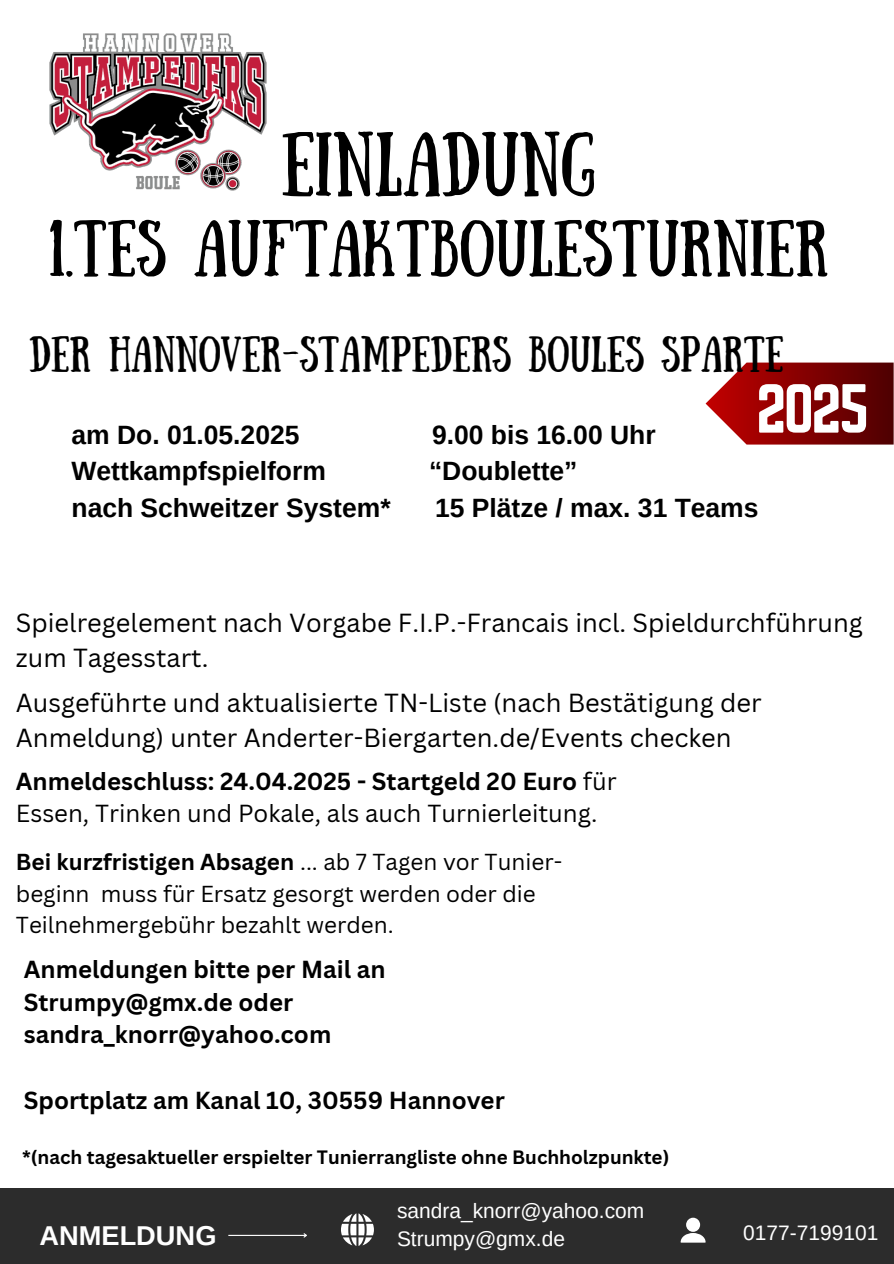
<style>
.page{position:relative;width:894px;height:1264px;background:#fff}
.page>*{position:absolute;margin:0;border:0;box-sizing:border-box;transform-origin:0 0}
.t1{font:64.2px "Sunday";color:#000}
.t2{font:60.6px "Norwester";color:#fff}
.t3{font:56.55px "Sunday";color:#000}
.t4{font:35.7px "Sunday";color:#000}
.t5{font:700 27.3px "Arimo";color:#fff}
.t6{font:700 26.4px "Arimo";color:#000}
.t7{font:25.5px/34.8px "Canva Sans";color:#000}
.t8{font:700 24px/32.7px "Canva Sans";color:#000}
.t9{font:24px/32.7px "Canva Sans";color:#000}
.t10{font:22.5px/31.5px "Canva Sans";color:#000}
.t11{font:21px "Arimo";color:#fff}
.t12{font:700 18.75px "Canva Sans";color:#000}
.s1{font-weight:700}
</style>
<div class="page">
<svg style="left:705px;top:362px;width:188px;height:82px;background:#901e1e"></svg>
<div style="left:0;top:1187px;width:893px;height:76px;background:#2c2c2c"></div>
<svg style="left:341px;top:1213px;width:32px;height:32px"></svg>
<svg style="left:680px;top:1217px;width:25px;height:25px"></svg>
<hr style="left:228px;top:1234px;width:78px;height:1px;background:#fff">
<svg style="left:302px;top:1233px;width:5px;height:5px"></svg>
<img style="left:49px;top:33px;width:218px;height:158px">
<h2 class="t1" style="left:281px;top:119px;width:316px">EINLADUNG</h2>
<h2 class="t3" style="left:49px;top:209px;width:781px">1.TES AUFTAKTBOULESTURNIER</h2>
<h5 class="t4" style="left:29px;top:329px;width:755px">DER HANNOVER-STAMPEDERS BOULES SPARTE</h5>
<p class="t2" style="left:755px;top:372px;width:114px">2025</p>
<p class="t6" style="left:71px;top:420px;width:229px">am Do. 01.05.2025</p>
<p class="t6" style="left:432px;top:420px;width:225px">9.00 bis 16.00 Uhr</p>
<p class="t6" style="left:71px;top:456px;width:256px">Wettkampfspielform</p>
<p class="t6" style="left:429px;top:456px;width:150px">“Doublette”</p>
<p class="t6" style="left:71px;top:492px;width:320px">nach Schweitzer System*</p>
<p class="t6" style="left:435px;top:492px;width:325px">15 Plätze / max. 31 Teams</p>
<p class="t7" style="left:16px;top:604px;width:848px">Spielregelement nach Vorgabe F.I.P.-Francais incl. Spieldurchführung zum Tagesstart.</p>
<p class="t7" style="left:16px;top:685px;width:747px">Ausgeführte und aktualisierte TN-Liste (nach Bestätigung der<br>Anmeldung) unter Anderter-Biergarten.de/Events checken</p>
<p class="t9" style="left:16px;top:764px;width:602px"><span class="s1">Anmeldeschluss: 24.04.2025 - Startgeld 20 Euro</span> für<br>Essen, Trinken und Pokale, als auch Turnierleitung.</p>
<p class="t10" style="left:16px;top:845px;width:547px"><span class="s1">Bei kurzfristigen Absagen</span> ... ab 7 Tagen vor Tunier&shy;beginn muss für Ersatz gesorgt werden oder die<br>Teilnehmergebühr bezahlt werden.</p>
<h6 class="t8" style="left:24px;top:952px;width:363px">Anmeldungen bitte per Mail an<br>Strumpy@gmx.de oder sandra_knorr@yahoo.com</h6>
<p class="t8" style="left:24px;top:1082px;width:482px">Sportplatz am Kanal 10, 30559 Hannover</p>
<h6 class="t12" style="left:22px;top:1143px;width:648px">*(nach tagesaktueller erspielter Tunierrangliste ohne Buchholzpunkte)</h6>
<p class="t5" style="left:39px;top:1220px;width:178px">ANMELDUNG</p>
<h3 class="t11" style="left:397px;top:1199px;width:249px">sandra_knorr@yahoo.com</h3>
<h1 class="t11" style="left:397px;top:1227px;width:169px">Strumpy@gmx.de</h1>
<p class="t11" style="left:743px;top:1220px;width:137px">0177-7199101</p>
</div>
